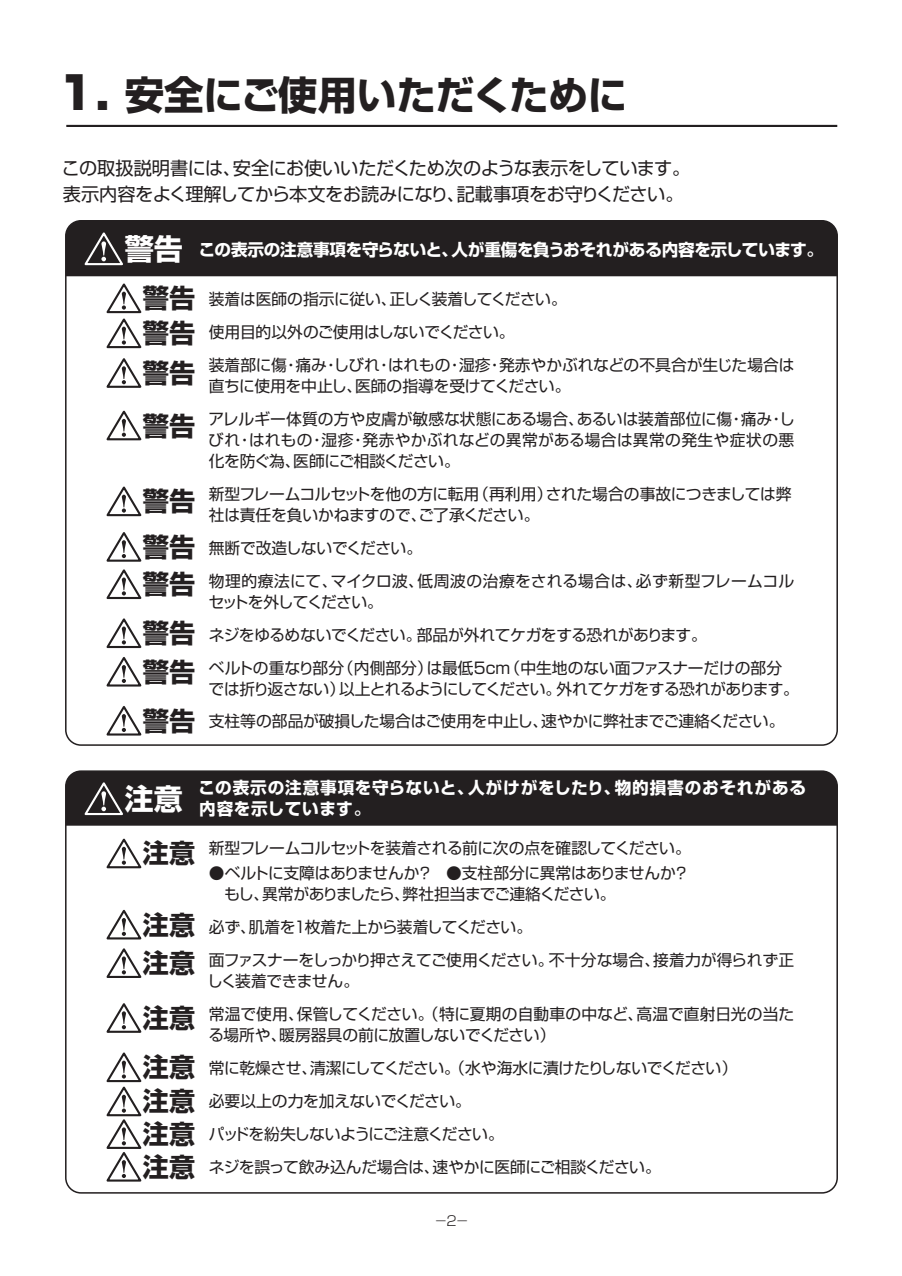
<style>
.page{position:relative;width:902px;height:1276px;background:#fff}
.page>*{position:absolute;margin:0;border:0;box-sizing:border-box;transform-origin:0 0}
.t1{font:700 39.38px "Shin Go";color:#231f20}
.t2{font:700 29.05px "Shin Go";color:#fff}
.t3{font:700 26.25px/49px "Shin Go";color:#231f20}
.t4{font:18.2px/25.7px "Shin Go";letter-spacing:-.025em;color:#231f20}
.t5{font:700 16.62px/21.2px "Shin Go";letter-spacing:.05em;color:#fff}
.t6{font:700 16.62px "Shin Go";letter-spacing:-.01em;color:#fff}
.t7{font:15.75px/32.9px "Shin Go";letter-spacing:-.015em;color:#231f20}
.t8{font:15.75px/32.9px "Shin Go";letter-spacing:-.035em;color:#231f20}
.t9{font:15.75px/21px "Shin Go";letter-spacing:.01em;color:#231f20}
.t10{font:15.75px/32.9px "Shin Go";letter-spacing:.005em;color:#231f20}
.t11{font:300 13.65px "Shin Go";color:#231f20}
.s1{font-weight:900;font-size:45.5px}
</style>
<div class="page">
<hr style="left:66px;top:125px;width:771px;height:2px;background:#231f20">
<div style="left:66px;top:221px;width:771px;height:55px;background:#231f20"></div>
<div style="left:68px;top:771px;width:769px;height:55px;background:#231f20"></div>
<svg style="left:106px;top:283px;width:36px;height:66px"></svg>
<svg style="left:106px;top:358px;width:36px;height:30px"></svg>
<svg style="left:106px;top:410px;width:36px;height:31px"></svg>
<svg style="left:106px;top:486px;width:36px;height:31px"></svg>
<svg style="left:106px;top:532px;width:36px;height:68px"></svg>
<svg style="left:106px;top:618px;width:36px;height:31px"></svg>
<svg style="left:106px;top:657px;width:36px;height:30px"></svg>
<svg style="left:106px;top:706px;width:36px;height:30px"></svg>
<svg style="left:106px;top:838px;width:36px;height:31px"></svg>
<svg style="left:106px;top:909px;width:36px;height:31px"></svg>
<svg style="left:106px;top:948px;width:36px;height:30px"></svg>
<svg style="left:106px;top:1003px;width:36px;height:30px"></svg>
<svg style="left:106px;top:1052px;width:36px;height:130px"></svg>
<div style="left:65px;top:770px;width:772px;height:423px;border:2px solid #231f20;border-radius:15px"></div>
<h1 class="t1" style="left:58px;top:81px;width:570px"><span class="s1">1.</span> 安全にご使用いただくために</h1>
<p class="t4" style="left:62px;top:158px;width:629px">この取扱説明書には、安全にお使いいただくため次のような表示をしています。表示内容をよく理解してから本文をお読みになり、記載事項をお守りください。</p>
<p class="t6" style="left:199px;top:244px;width:625px">この表示の注意事項を守らないと、人が重傷を負うおそれがある内容を示しています。</p>
<p class="t7" style="left:209px;top:284px;width:587px">装着は医師の指示に従い、正しく装着してください。<br>使用目的以外のご使用はしないでください。<br>装着部に傷・痛み・しびれ・はれもの・湿疹・発赤やかぶれなどの不具合が生じた場合は</p>
<p class="t7" style="left:208px;top:371px;width:587px">直ちに使用を中止し、医師の指導を受けてください。<br>アレルギー体質の方や皮膚が敏感な状態にある場合、あるいは装着部位に傷・痛み・し</p>
<p class="t9" style="left:208px;top:431px;width:587px">びれ・はれもの・湿疹・発赤やかぶれなどの異常がある場合は異常の発生や症状の悪化を防ぐ為、医師にご相談ください。</p>
<p class="t7" style="left:209px;top:485px;width:584px;line-height:21px">新型フレームコルセットを他の方に転用（再利用）された場合の事故につきましては弊社は責任を負いかねますので、ご了承ください。</p>
<p class="t10" style="left:209px;top:533px;width:586px">無断で改造しないでください。<br>物理的療法にて、マイクロ波、低周波の治療をされる場合は、必ず新型フレームコル</p>
<p class="t7" style="left:208px;top:587px;width:575px">セットを外してください。<br>ネジをゆるめないでください。部品が外れてケガをする恐れがあります。<br>ベルトの重なり部分（内側部分）は最低5cm（中生地のない面ファスナーだけの部分</p>
<p class="t8" style="left:208px;top:674px;width:592px">では折り返さない）以上とれるようにしてください。外れてケガをする恐れがあります。支柱等の部品が破損した場合はご使用を中止し、速やかに弊社までご連絡ください。</p>
<h2 class="t2" style="left:125px;top:238px;width:60px">警告</h2>
<h3 class="t3" style="left:143px;top:284px;width:54px;line-height:35px">警告警告</h3>
<h3 class="t3" style="left:143px;top:350px;width:54px;line-height:52.5px">警告警告</h3>
<h3 class="t3" style="left:143px;top:482px;width:54px;line-height:45.5px">警告警告</h3>
<h3 class="t3" style="left:143px;top:563px;width:54px">警告警告</h3>
<h3 class="t3" style="left:143px;top:651px;width:54px">警告警告</h3>
<h2 class="t2" style="left:125px;top:788px;width:60px">注意</h2>
<p class="t5" style="left:198px;top:779px;width:609px">この表示の注意事項を守らないと、人がけがをしたり、物的損害のおそれがある内容を示しています。</p>
<h3 class="t3" style="left:143px;top:832px;width:54px">注意</h3>
<h3 class="t3" style="left:143px;top:909px;width:54px;line-height:38.5px">注意注意</h3>
<h3 class="t3" style="left:143px;top:997px;width:54px">注意注意</h3>
<h3 class="t3" style="left:143px;top:1089px;width:54px;line-height:32.7px;text-align:justify">注意注意注意</h3>
<p class="t7" style="left:209px;top:834px;width:483px">新型フレームコルセットを装着される前に次の点を確認してください。</p>
<p class="t8" style="left:209px;top:864px;width:481px;line-height:21px">●ベルトに支障はありませんか？　●支柱部分に異常はありませんか？　もし、異常がありましたら、弊社担当までご連絡ください。</p>
<p class="t7" style="left:209px;top:912px;width:587px">必ず、肌着を１枚着た上から装着してください。<br>面ファスナーをしっかり押さえてご使用ください。不十分な場合、接着力が得られず正</p>
<p class="t7" style="left:207px;top:966px;width:588px">しく装着できません。<br>常温で使用、保管してください。（特に夏期の自動車の中など、高温で直射日光の当た</p>
<p class="t7" style="left:208px;top:1020px;width:530px">る場所や、暖房器具の前に放置しないでください）<br>常に乾燥させ、清潔にしてください。（水や海水に漬けたりしないでください）必要以上の力を加えないでください。<br>パッドを紛失しないようにご注意ください。<br>ネジを誤って飲み込んだ場合は、速やかに医師にご相談ください。</p>
<p class="t11" style="left:434px;top:1215px;width:36px">－2－</p>
</div>
